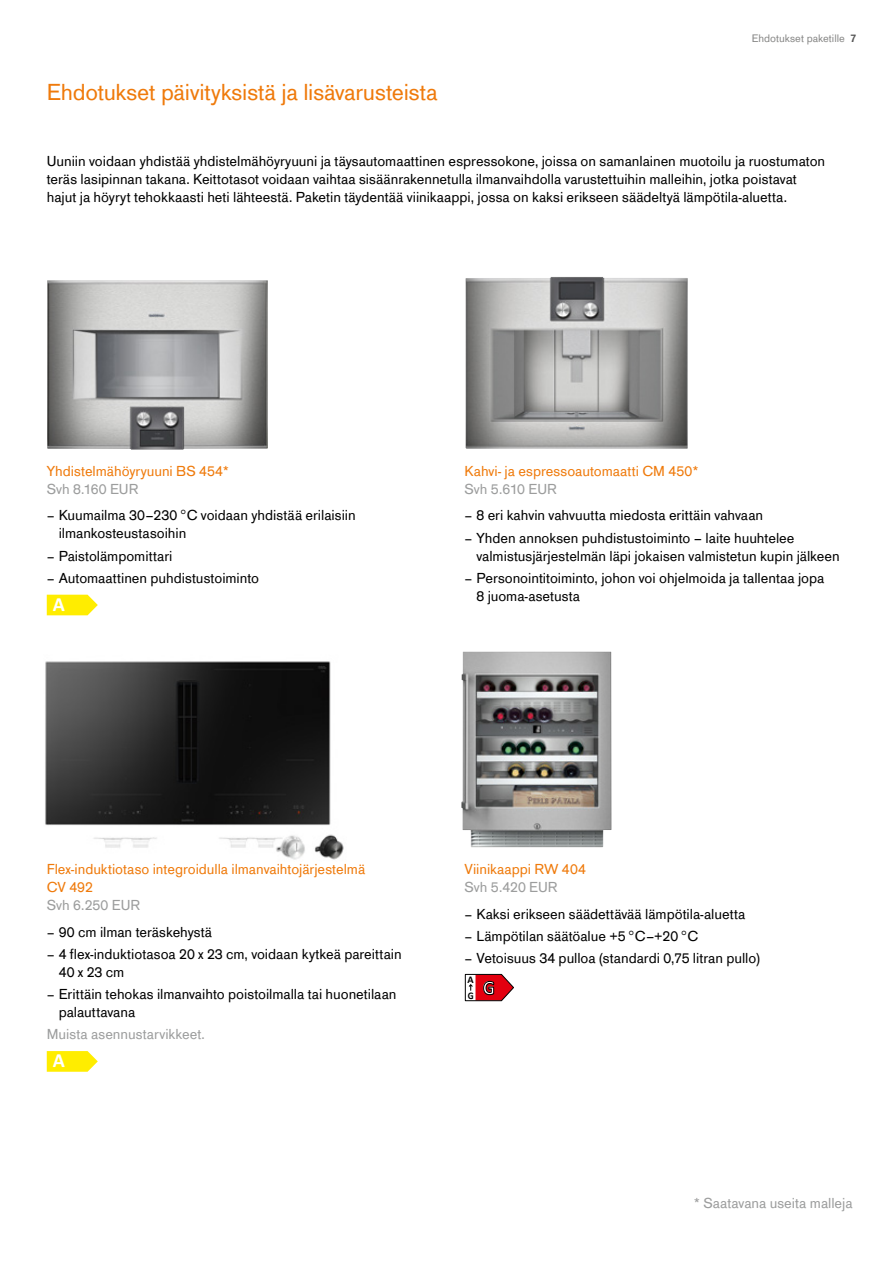
<style>
.page{position:relative;width:893px;height:1263px;background:#fff}
.page>*{position:absolute;margin:0;border:0;box-sizing:border-box;transform-origin:0 0}
.t1{font:24px "Gaggenau";letter-spacing:-.01em;color:#ef7a0b}
.t2{font:700 20.25px "Calibri";color:#fff;scale:.92 1}
.t3{font:700 19.95px "Calibri";color:#fff}
.t4{font:15px/18px "Gaggenau";letter-spacing:-.005em;color:#000}
.t5{font:15px/18px "Gaggenau";color:#ef7a0b}
.t6{font:15px "Gaggenau";color:#9c9d9d}
.t7{font:11.25px "Gaggenau";color:#878786}
.t8{font:700 11.25px "Gaggenau";color:#565656}
.t9{font:700 10.2px/16px "Calibri";color:#000}
.s1{font-size:14.25px}
</style>
<div class="page">
<img style="left:45px;top:661px;width:299px;height:199px">
<img style="left:461px;top:652px;width:150px;height:195px">
<img style="left:47px;top:280px;width:221px;height:170px">
<svg style="left:47px;top:1051px;width:51px;height:21px"></svg>
<svg style="left:465px;top:973px;width:49px;height:29px"></svg>
<svg style="left:47px;top:595px;width:51px;height:20px"></svg>
<img style="left:466px;top:277px;width:222px;height:172px">
<h1 class="t1" style="left:47px;top:78px;width:392px">Ehdotukset päivityksistä ja lisävarusteista</h1>
<p class="t7" style="left:752px;top:31px;width:95px">Ehdotukset paketille</p>
<p class="t8" style="left:850px;top:31px;width:7px">7</p>
<p class="t4" style="left:47px;top:152px;width:780px">Uuniin voidaan yhdistää yhdistelmähöyryuuni ja täysautomaattinen espressokone, joissa on samanlainen muotoilu ja ruostumaton teräs lasipinnan takana. Keittotasot voidaan vaihtaa sisäänrakennetulla ilmanvaihdolla varustettuihin malleihin, jotka poistavat hajut ja höyryt tehokkaasti heti lähteestä. Paketin täydentää viinikaappi, jossa on kaksi erikseen säädeltyä lämpötila-aluetta.</p>
<p class="t5" style="left:47px;top:462px;width:184px">Yhdistelmähöyryuuni BS 454*</p>
<p class="t6" style="left:47px;top:480px;width:93px">Svh 8.160 EUR</p>
<p class="t4" style="left:59px;top:506px;width:299px;text-indent:-12px"><span class="s1">–</span> Kuumailma 30–230°C voidaan yhdistää erilaisiin ilmankosteustasoihin</p>
<p class="t4" style="left:47px;top:546px;width:127px"><span class="s1">–</span> Paistolämpomittari</p>
<p class="t4" style="left:47px;top:569px;width:214px"><span class="s1">–</span> Automaattinen puhdistustoiminto</p>
<h3 class="t3" style="left:53px;top:592px;width:14px">A</h3>
<p class="t5" style="left:465px;top:462px;width:236px">Kahvi- ja espressoautomaatti CM 450*</p>
<p class="t6" style="left:465px;top:480px;width:94px">Svh 5.610 EUR</p>
<p class="t4" style="left:465px;top:506px;width:300px"><span class="s1">–</span> 8 eri kahvin vahvuutta miedosta erittäin vahvaan</p>
<p class="t4" style="left:476px;top:528px;width:365px;text-indent:-12px"><span class="s1">–</span> Yhden annoksen puhdistustoiminto – laite huuhtelee valmistusjärjestelmän läpi jokaisen valmistetun kupin jälkeen</p>
<p class="t4" style="left:476px;top:569px;width:349px;text-indent:-12px"><span class="s1">–</span> Personointitoiminto, johon voi ohjelmoida ja tallentaa jopa<br>8 juoma-asetusta</p>
<p class="t5" style="left:47px;top:860px;width:320px">Flex-induktiotaso integroidulla ilmanvaihtojärjestelmä<br>CV 492</p>
<p class="t6" style="left:47px;top:896px;width:95px">Svh 6.250 EUR</p>
<p class="t4" style="left:47px;top:922px;width:167px"><span class="s1">–</span> 90 cm ilman teräskehystä</p>
<p class="t4" style="left:59px;top:944px;width:345px;text-indent:-12px"><span class="s1">–</span> 4 flex-induktiotasoa 20 x 23 cm, voidaan kytkeä pareittain<br>40 x 23 cm</p>
<p class="t4" style="left:59px;top:985px;width:339px;text-indent:-12px"><span class="s1">–</span> Erittäin tehokas ilmanvaihto poistoilmalla tai huonetilaan palauttavana</p>
<p class="t6" style="left:47px;top:1025px;width:160px">Muista asennustarvikkeet.</p>
<h3 class="t3" style="left:53px;top:1048px;width:14px">A</h3>
<p class="t5" style="left:465px;top:860px;width:123px">Viinikaappi RW 404</p>
<p class="t6" style="left:465px;top:878px;width:95px">Svh 5.420 EUR</p>
<p class="t4" style="left:465px;top:904px;width:282px"><span class="s1">–</span> Kaksi erikseen säädettävää lämpötila-aluetta</p>
<p class="t4" style="left:465px;top:926px;width:235px"><span class="s1">–</span> Lämpötilan säätöalue +5°C–+20°C</p>
<p class="t4" style="left:465px;top:949px;width:297px"><span class="s1">–</span> Vetoisuus 34 pulloa (standardi 0,75 litran pullo)</p>
<h2 class="t2" style="left:483px;top:973px;width:14px">G</h2>
<p class="t9" style="left:468px;top:971px;width:8px">A<br>G</p>
<p class="t6" style="left:694px;top:1194px;width:160px">* Saatavana useita malleja</p>
</div>
